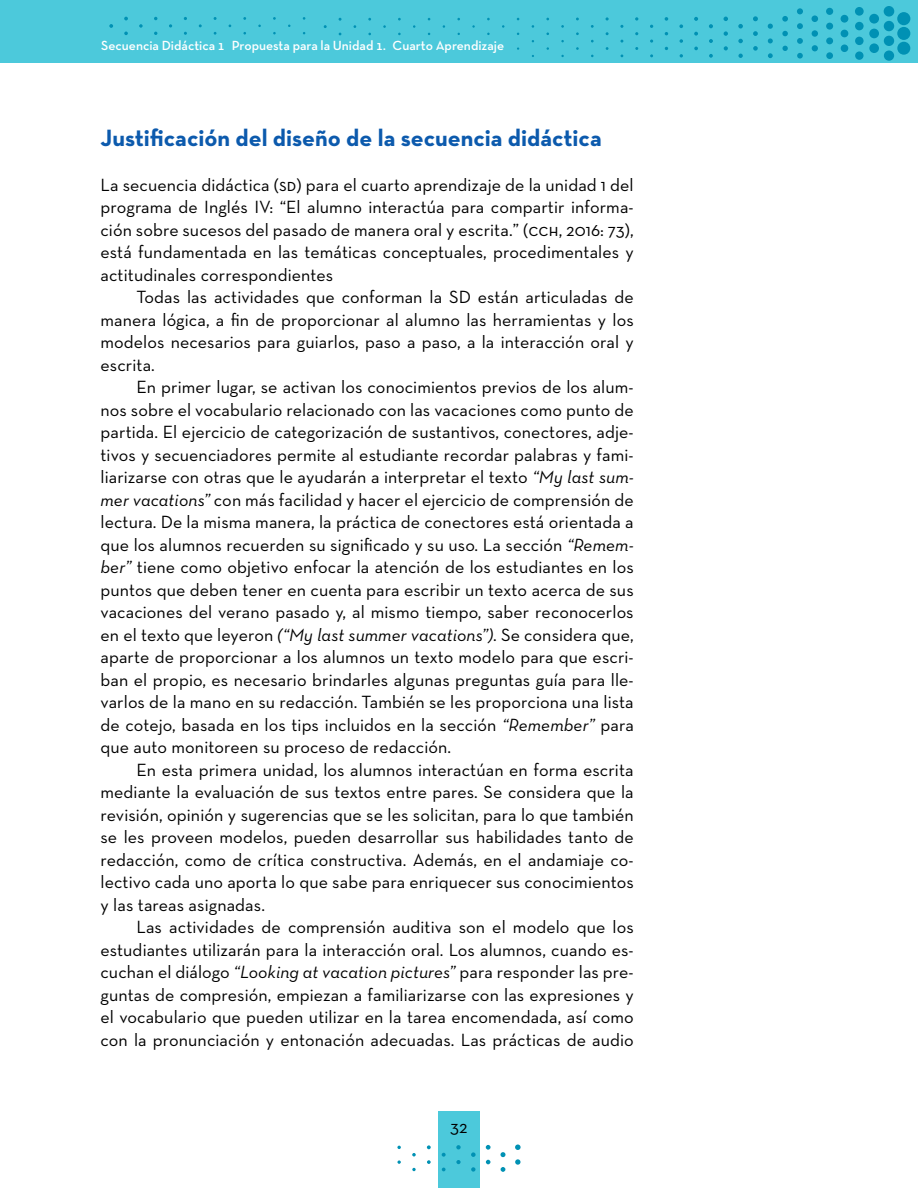
<style>
.page{position:relative;width:918px;height:1188px;background:#fff}
.page>*{position:absolute;margin:0;border:0;box-sizing:border-box;transform-origin:0 0}
.t1{font:700 24px "Neutra Text";color:#0c5aad}
.t2{font:18px/22.5px "Neutra Text";letter-spacing:.005em;color:#000;text-align:justify}
.t3{font:600 13.5px "Neutra Text TF";color:#fff}
.s1{font-family:"Neutra Text Book SC"}
.s2{font-style:italic}
</style>
<div class="page">
<div style="left:438px;top:1112px;width:42px;height:76px;background:#4cc9db"></div>
<div style="left:0;top:0;width:918px;height:63px;background:#4cc9db"></div>
<svg style="left:665px;top:17px;width:3px;height:4px"></svg>
<svg style="left:680px;top:39px;width:3px;height:4px"></svg>
<svg style="left:679px;top:24px;width:4px;height:4px"></svg>
<svg style="left:694px;top:47px;width:4px;height:3px"></svg>
<svg style="left:694px;top:32px;width:4px;height:4px"></svg>
<svg style="left:694px;top:17px;width:4px;height:4px"></svg>
<svg style="left:709px;top:54px;width:4px;height:4px"></svg>
<svg style="left:709px;top:39px;width:4px;height:4px"></svg>
<svg style="left:709px;top:24px;width:4px;height:4px"></svg>
<svg style="left:724px;top:46px;width:4px;height:4px"></svg>
<svg style="left:724px;top:31px;width:4px;height:5px"></svg>
<svg style="left:724px;top:17px;width:4px;height:4px"></svg>
<svg style="left:738px;top:54px;width:5px;height:4px"></svg>
<svg style="left:738px;top:39px;width:5px;height:4px"></svg>
<svg style="left:738px;top:24px;width:5px;height:5px"></svg>
<svg style="left:753px;top:46px;width:5px;height:5px"></svg>
<svg style="left:753px;top:31px;width:5px;height:5px"></svg>
<svg style="left:753px;top:16px;width:5px;height:5px"></svg>
<svg style="left:768px;top:53px;width:5px;height:5px"></svg>
<svg style="left:768px;top:38px;width:5px;height:5px"></svg>
<svg style="left:768px;top:24px;width:5px;height:5px"></svg>
<svg style="left:782px;top:46px;width:6px;height:5px"></svg>
<svg style="left:782px;top:31px;width:6px;height:5px"></svg>
<svg style="left:782px;top:16px;width:6px;height:6px"></svg>
<svg style="left:797px;top:53px;width:6px;height:6px"></svg>
<svg style="left:797px;top:38px;width:6px;height:6px"></svg>
<svg style="left:797px;top:23px;width:6px;height:6px"></svg>
<svg style="left:797px;top:8px;width:6px;height:6px"></svg>
<svg style="left:812px;top:45px;width:6px;height:6px"></svg>
<div style="left:812px;top:30px;width:6px;height:7px;background:#0091b4;border-radius:50%"></div>
<div style="left:812px;top:15px;width:6px;height:7px;background:#0091b4;border-radius:50%"></div>
<div style="left:826px;top:52px;width:7px;height:7px;background:#0091b4;border-radius:50%"></div>
<div style="left:826px;top:37px;width:7px;height:7px;background:#0091b4;border-radius:50%"></div>
<div style="left:826px;top:23px;width:7px;height:7px;background:#0091b4;border-radius:50%"></div>
<div style="left:826px;top:8px;width:7px;height:7px;background:#0091b4;border-radius:50%"></div>
<div style="left:841px;top:45px;width:7px;height:7px;background:#0091b4;border-radius:50%"></div>
<div style="left:841px;top:30px;width:7px;height:7px;background:#0091b4;border-radius:50%"></div>
<div style="left:841px;top:15px;width:7px;height:8px;background:#0091b4;border-radius:50%"></div>
<div style="left:855px;top:51px;width:9px;height:9px;background:#0091b4;border-radius:50%"></div>
<div style="left:855px;top:37px;width:9px;height:8px;background:#0091b4;border-radius:50%"></div>
<div style="left:855px;top:22px;width:9px;height:8px;background:#0091b4;border-radius:50%"></div>
<div style="left:855px;top:7px;width:9px;height:9px;background:#0091b4;border-radius:50%"></div>
<div style="left:869px;top:43px;width:10px;height:10px;background:#0091b4;border-radius:50%"></div>
<div style="left:869px;top:29px;width:10px;height:9px;background:#0091b4;border-radius:50%"></div>
<div style="left:869px;top:14px;width:10px;height:10px;background:#0091b4;border-radius:50%"></div>
<div style="left:884px;top:50px;width:10px;height:11px;background:#0091b4;border-radius:50%"></div>
<div style="left:884px;top:36px;width:10px;height:10px;background:#0091b4;border-radius:50%"></div>
<div style="left:884px;top:21px;width:10px;height:10px;background:#0091b4;border-radius:50%"></div>
<div style="left:884px;top:6px;width:10px;height:11px;background:#0091b4;border-radius:50%"></div>
<div style="left:897px;top:42px;width:13px;height:13px;background:#0091b4;border-radius:50%"></div>
<div style="left:897px;top:27px;width:13px;height:13px;background:#0091b4;border-radius:50%"></div>
<div style="left:897px;top:12px;width:13px;height:13px;background:#0091b4;border-radius:50%"></div>
<svg style="left:109px;top:24px;width:4px;height:4px"></svg>
<svg style="left:124px;top:32px;width:4px;height:3px"></svg>
<svg style="left:124px;top:17px;width:4px;height:3px"></svg>
<svg style="left:139px;top:24px;width:4px;height:4px"></svg>
<svg style="left:397px;top:1160px;width:4px;height:4px"></svg>
<svg style="left:397px;top:1146px;width:4px;height:3px"></svg>
<svg style="left:412px;top:1168px;width:4px;height:3px"></svg>
<svg style="left:412px;top:1153px;width:4px;height:4px"></svg>
<svg style="left:427px;top:1160px;width:4px;height:4px"></svg>
<svg style="left:427px;top:1145px;width:4px;height:4px"></svg>
<svg style="left:442px;top:1168px;width:4px;height:3px"></svg>
<svg style="left:442px;top:1153px;width:4px;height:4px"></svg>
<svg style="left:456px;top:1160px;width:5px;height:4px"></svg>
<svg style="left:456px;top:1145px;width:5px;height:4px"></svg>
<svg style="left:471px;top:1167px;width:5px;height:5px"></svg>
<svg style="left:471px;top:1152px;width:5px;height:5px"></svg>
<svg style="left:486px;top:1160px;width:4px;height:4px"></svg>
<svg style="left:486px;top:1145px;width:5px;height:5px"></svg>
<svg style="left:501px;top:1167px;width:4px;height:5px"></svg>
<svg style="left:500px;top:1152px;width:6px;height:5px"></svg>
<svg style="left:515px;top:1159px;width:6px;height:6px"></svg>
<svg style="left:515px;top:1144px;width:6px;height:6px"></svg>
<p class="t3" style="left:101px;top:38px;width:404px">Secuencia Didáctica 1 Propuesta para la Unidad 1. Cuarto Aprendizaje</p>
<h1 class="t1" style="left:100px;top:122px;width:503px">Justificación del diseño de la secuencia didáctica</h1>
<p class="t2" style="left:100px;top:173px;width:535px">La secuencia didáctica (<span class="s1">sd</span>) para el cuarto aprendizaje de la unidad 1 del programa de Inglés IV: “El alumno interactúa para compartir informa&shy;ción sobre sucesos del pasado de manera oral y escrita.” (<span class="s1">cch</span>, 2016: 73), está fundamentada en las temáticas conceptuales, procedimentales y actitudinales correspondientes</p>
<p class="t2" style="left:100px;top:285px;width:535px;text-indent:36px">Todas las actividades que conforman la SD están articuladas de manera lógica, a fin de proporcionar al alumno las herramientas y los modelos necesarios para guiarlos, paso a paso, a la interacción oral y escrita.</p>
<p class="t2" style="left:100px;top:375px;width:535px;text-indent:36px">En primer lugar, se activan los conocimientos previos de los alum&shy;nos sobre el vocabulario relacionado con las vacaciones como punto de partida. El ejercicio de categorización de sustantivos, conectores, adje&shy;tivos y secuenciadores permite al estudiante recordar palabras y fami&shy;liarizarse con otras que le ayudarán a interpretar el texto <span class="s2">“My last sum&shy;mer vacations”</span> con más facilidad y hacer el ejercicio de comprensión de lectura. De la misma manera, la práctica de conectores está orientada a que los alumnos recuerden su significado y su uso. La sección <span class="s2">“Remem&shy;ber”</span> tiene como objetivo enfocar la atención de los estudiantes en los puntos que deben tener en cuenta para escribir un texto acerca de sus vacaciones del verano pasado y, al mismo tiempo, saber reconocerlos en el texto que leyeron <span class="s2">(“My last summer vacations”)</span>. Se considera que, aparte de proporcionar a los alumnos un texto modelo para que escri&shy;ban el propio, es necesario brindarles algunas preguntas guía para lle&shy;varlos de la mano en su redacción. También se les proporciona una lista de cotejo, basada en los tips incluidos en la sección <span class="s2">“Remember”</span> para que auto monitoreen su proceso de redacción.</p>
<p class="t2" style="left:100px;top:758px;width:535px;text-indent:36px">En esta primera unidad, los alumnos interactúan en forma escrita mediante la evaluación de sus textos entre pares. Se considera que la revisión, opinión y sugerencias que se les solicitan, para lo que también se les proveen modelos, pueden desarrollar sus habilidades tanto de redacción, como de crítica constructiva. Además, en el andamiaje co&shy;lectivo cada uno aporta lo que sabe para enriquecer sus conocimientos y las tareas asignadas.</p>
<p class="t2" style="left:100px;top:915px;width:535px;text-indent:36px">Las actividades de comprensión auditiva son el modelo que los estudiantes utilizarán para la interacción oral. Los alumnos, cuando es&shy;cuchan el diálogo <span class="s2">“Looking at vacation pictures”</span> para responder las pre&shy;guntas de compresión, empiezan a familiarizarse con las expresiones y el vocabulario que pueden utilizar en la tarea encomendada, así como con la pronunciación y entonación adecuadas. Las prácticas de audio</p>
<p class="t2" style="left:450px;top:1115px;width:19px">32</p>
</div>
